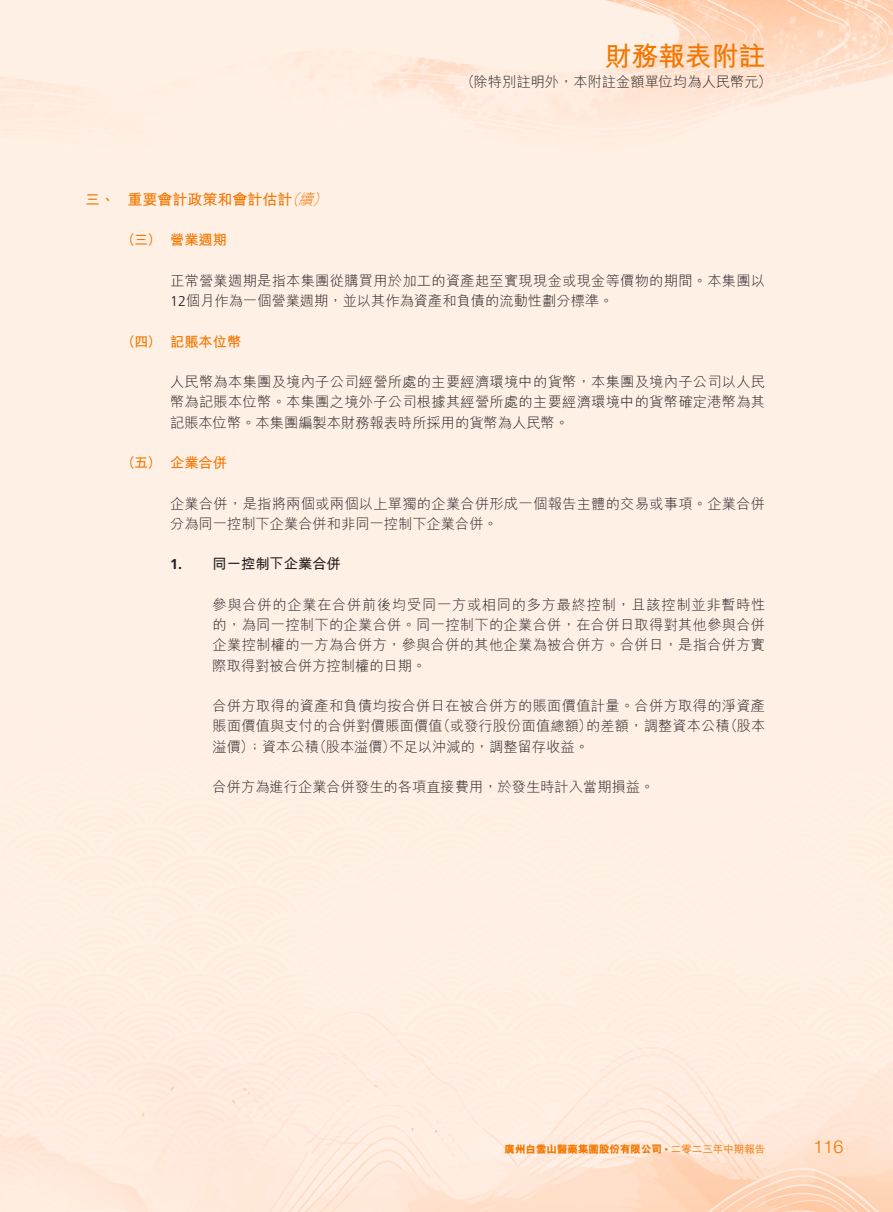
<style>
.page{position:relative;width:893px;height:1212px;background:#fff}
.page>*{position:absolute;margin:0;border:0;box-sizing:border-box;transform-origin:0 0}
.t1{font:700 27px "M Hei HK";letter-spacing:-.01em;color:#f47600}
.t2{font:300 18px "Helvetica Neue LT Std";color:#f47600}
.t3{font:700 15px "M Hei HK";color:#f47600}
.t4{font:italic 300 15px "M Hei HK";color:#f47600}
.t5{font:300 14.25px/20.2px "M Hei HK";letter-spacing:.01em;color:#231f20}
.t6{font:700 14.25px "M Hei HK";color:#f47600}
.t7{font:700 14.25px "M Hei HK";color:#231f20}
.t8{font:700 14.25px "Frutiger LT Std";color:#231f20}
.t9{font:800 10.5px "M Hei HK";color:#f47600}
.t10{font:500 10.5px "M Hei HK";color:#f47600}
.t11{font:300 condensed 7.5px "Helvetica Neue LT Std";color:#f47600}
.s1{font-weight:300;font-style:italic}
.s2{font-family:"Frutiger LT Std"}
</style>
<div class="page">
<img style="left:0;top:0;width:893px;height:1212px">
<h1 class="t1" style="left:605px;top:36px;width:162px">財務報表附註</h1>
<p class="t5" style="left:461px;top:71px;width:312px">（除特別註明外，本附註金額單位均為人民幣元(</p>
<p class="t3" style="left:85px;top:188px;width:31px">三、</p>
<p class="t3" style="left:128px;top:188px;width:192px">重要會計政策和會計估計<span class="s1">續</span></p>
<p class="t4" style="left:284px;top:189px;width:22px">（</p>
<p class="t4" style="left:312px;top:189px;width:22px">(</p>
<p class="t6" style="left:121px;top:230px;width:42px">（三）</p>
<p class="t6" style="left:121px;top:331px;width:42px">（四）</p>
<p class="t6" style="left:121px;top:452px;width:42px">（五）</p>
<p class="t6" style="left:170px;top:230px;width:59px">營業週期</p>
<p class="t5" style="left:170px;top:270px;width:597px">正常營業週期是指本集團從購買用於加工的資產起至實現現金或現金等價物的期間。本集團以<br><span class="s2">12</span>個月作為一個營業週期，並以其作為資產和負債的流動性劃分標準。</p>
<p class="t6" style="left:170px;top:331px;width:73px">記賬本位幣</p>
<p class="t5" style="left:170px;top:371px;width:597px;text-align:justify">人民幣為本集團及境內子公司經營所處的主要經濟環境中的貨幣，本集團及境內子公司以人民幣為記賬本位幣。本集團之境外子公司根據其經營所處的主要經濟環境中的貨幣確定港幣為其記賬本位幣。本集團編製本財務報表時所採用的貨幣為人民幣。</p>
<p class="t6" style="left:170px;top:452px;width:59px">企業合併</p>
<p class="t5" style="left:170px;top:493px;width:597px">企業合併，是指將兩個或兩個以上單獨的企業合併形成一個報告主體的交易或事項。企業合併分為同一控制下企業合併和非同一控制下企業合併。</p>
<p class="t7" style="left:213px;top:554px;width:130px">同一控制下企業合併</p>
<p class="t8" style="left:170px;top:556px;width:13px">1.</p>
<p class="t5" style="left:213px;top:594px;width:554px;text-align:justify">參與合併的企業在合併前後均受同一方或相同的多方最終控制，且該控制並非暫時性的，為同一控制下的企業合併。同一控制下的企業合併，在合併日取得對其他參與合併企業控制權的一方為合併方，參與合併的其他企業為被合併方。合併日，是指合併方實際取得對被合併方控制權的日期。</p>
<p class="t5" style="left:213px;top:695px;width:554px;text-align:right">合併方取得的資產和負債均按合併日在被合併方的賬面價值計量。合併方取得的淨資產（股本</p>
<p class="t5" style="left:389px;top:715px;width:201px;text-indent:-177px">賬面價值與支付的合併對價賬面價值<br>不足以沖減的，調整留存收益。</p>
<p class="t5" style="left:437px;top:715px;width:157px">（或發行股份面值總額）</p>
<p class="t5" style="left:586px;top:715px;width:145px">的差額，調整資本公積</p>
<p class="t5" style="left:213px;top:736px;width:108px">溢價）；資本公積</p>
<p class="t5" style="left:213px;top:776px;width:443px">合併方為進行企業合併發生的各項直接費用，於發生時計入當期損益。</p>
<p class="t5" style="left:313px;top:736px;width:84px">（股本溢價）</p>
<p class="t10" style="left:671px;top:1142px;width:96px">二零二三年中期報告</p>
<p class="t9" style="left:505px;top:1142px;width:159px">廣州白雲山醫藥集團股份有限公司</p>
<p class="t11" style="left:665px;top:1145px;width:5px">•</p>
<p class="t2" style="left:813px;top:1135px;width:32px">116</p>
</div>
